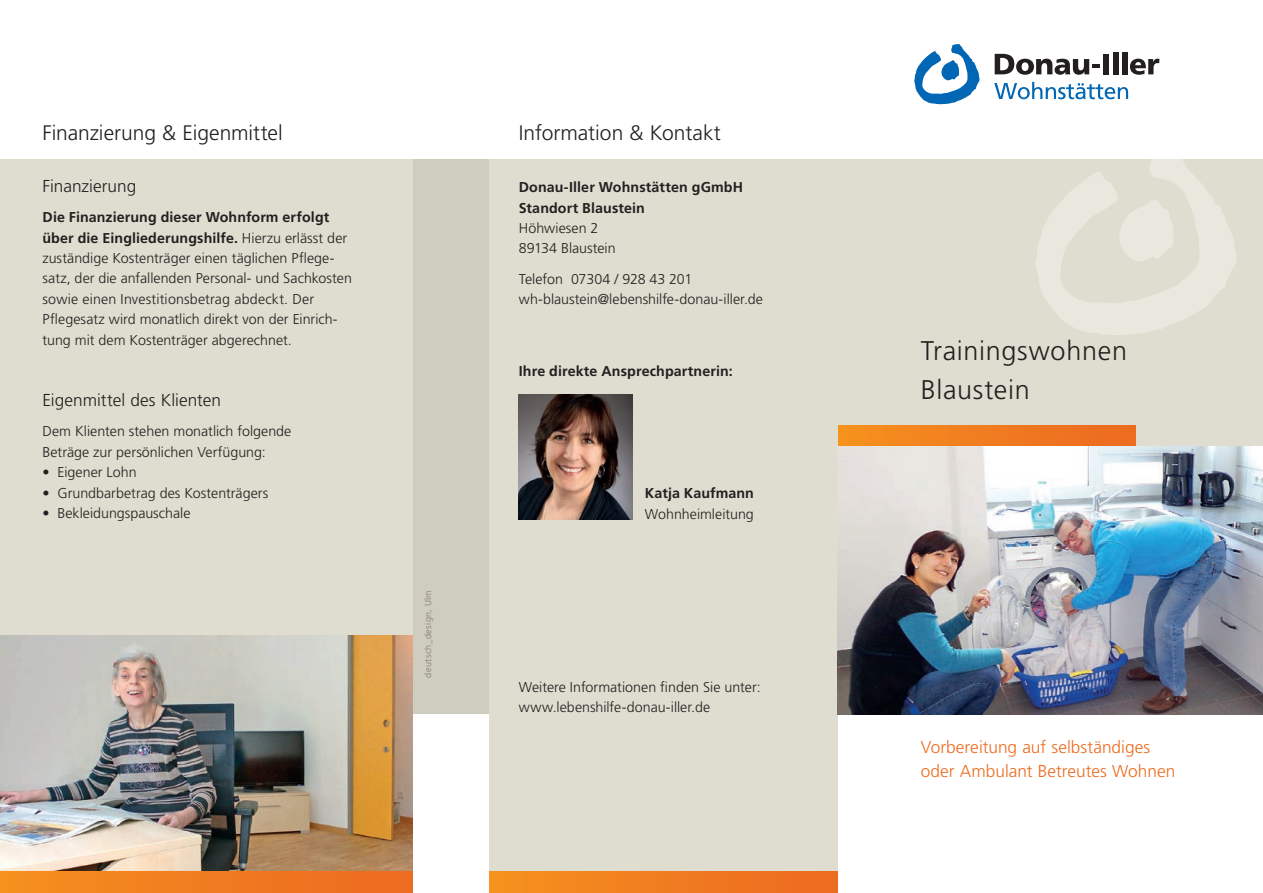
<style>
.page{position:relative;width:1263px;height:893px;background:#fff}
.page>*{position:absolute;margin:0;border:0;box-sizing:border-box;transform-origin:0 0}
.t1{font:300 27px/38.2px "Frutiger LT";letter-spacing:.025em;color:#231f20}
.t2{font:300 21px "Frutiger LT";color:#231f20}
.t3{font:300 17.25px/24px "Frutiger LT";color:#ec6c20}
.t4{font:300 17.25px "Frutiger LT";color:#231f20}
.t5{font:300 14.25px/20.4px "Frutiger LT";color:#231f20}
.t6{font:700 14.25px/20.4px "Frutiger LT";letter-spacing:.005em;color:#231f20}
.t7{font:300 9px "Frutiger LT";letter-spacing:.045em;color:#817a69}
.s1{font-weight:700}
</style>
<div class="page">
<div style="left:489px;top:159px;width:774px;height:500px;background:#deddcf"></div>
<div style="left:838px;top:425px;width:297px;height:21px;background:linear-gradient(to right,#f6911e,#ec6921)"></div>
<div style="left:412px;top:159px;width:77px;height:555px;background:#cecdbf"></div>
<div style="left:489px;top:159px;width:349px;height:713px;background:#deddcf"></div>
<div style="left:0;top:159px;width:412px;height:734px;background:#deddcf"></div>
<img style="left:0;top:636px;width:412px;height:236px">
<img style="left:838px;top:446px;width:425px;height:268px">
<svg style="left:1036px;top:159px;width:200px;height:176px"></svg>
<svg style="left:914px;top:44px;width:66px;height:60px"></svg>
<svg style="left:995px;top:54px;width:105px;height:21px"></svg>
<div style="left:1103px;top:54px;width:6px;height:20px;background:#231f20"></div>
<div style="left:1113px;top:52px;width:5px;height:22px;background:#231f20"></div>
<div style="left:1122px;top:52px;width:5px;height:22px;background:#231f20"></div>
<svg style="left:1130px;top:59px;width:29px;height:16px"></svg>
<svg style="left:994px;top:82px;width:134px;height:17px"></svg>
<div style="left:0;top:872px;width:412px;height:21px;background:linear-gradient(to right,#f6901e,#ec6921)"></div>
<div style="left:489px;top:872px;width:349px;height:21px;background:linear-gradient(to right,#f6911e,#ec6921)"></div>
<img style="left:519px;top:395px;width:113px;height:124px">
<h2 class="t2" style="left:43px;top:121px;width:242px">Finanzierung &amp; Eigenmittel</h2>
<p class="t4" style="left:43px;top:176px;width:95px">Finanzierung</p>
<p class="t5" style="left:43px;top:207px;width:311px"><span class="s1">Die Finanzierung dieser Wohnform erfolgt über die Eingliederungshilfe.</span> Hierzu erlässt der zuständige Kostenträger einen täglichen Pflege&shy;satz, der die anfallenden Personal- und Sachkosten sowie einen Investitionsbetrag abdeckt. Der Pflegesatz wird monatlich direkt von der Einrich&shy;tung mit dem Kostenträger abgerechnet.</p>
<p class="t4" style="left:43px;top:390px;width:180px">Eigenmittel des Klienten</p>
<p class="t5" style="left:43px;top:421px;width:250px">Dem Klienten stehen monatlich folgende<br>Beträge zur persönlichen Verfügung:</p>
<p class="t5" style="left:43px;top:462px;width:96px">• Eigener Lohn</p>
<p class="t5" style="left:43px;top:483px;width:227px">• Grundbarbetrag des Kostenträgers</p>
<p class="t5" style="left:43px;top:503px;width:150px">• Bekleidungspauschale</p>
<p class="t7" style="left:423px;top:677px;width:89px;rotate:-90deg">deutsch_design, Ulm</p>
<h2 class="t2" style="left:519px;top:121px;width:204px">Information &amp; Kontakt</h2>
<p class="t6" style="left:519px;top:177px;width:226px">Donau-Iller Wohnstätten gGmbH<br>Standort Blaustein</p>
<p class="t5" style="left:519px;top:218px;width:98px">Höhwiesen 2<br>89134 Blaustein</p>
<p class="t5" style="left:519px;top:269px;width:246px">Telefon 07304 / 928 43 201 wh-blaustein@lebenshilfe-donau-iller.de</p>
<p class="t6" style="left:519px;top:361px;width:215px">Ihre direkte Ansprechpartnerin:</p>
<p class="t6" style="left:645px;top:483px;width:110px">Katja Kaufmann</p>
<p class="t5" style="left:645px;top:504px;width:110px">Wohnheimleitung</p>
<p class="t5" style="left:519px;top:677px;width:243px">Weitere Informationen finden Sie unter: www.lebenshilfe-donau-iller.de</p>
<h1 class="t1" style="left:921px;top:332px;width:208px">Trainingswohnen<br>Blaustein</h1>
<p class="t3" style="left:921px;top:735px;width:256px">Vorbereitung auf selbständiges oder Ambulant Betreutes Wohnen</p>
</div>
